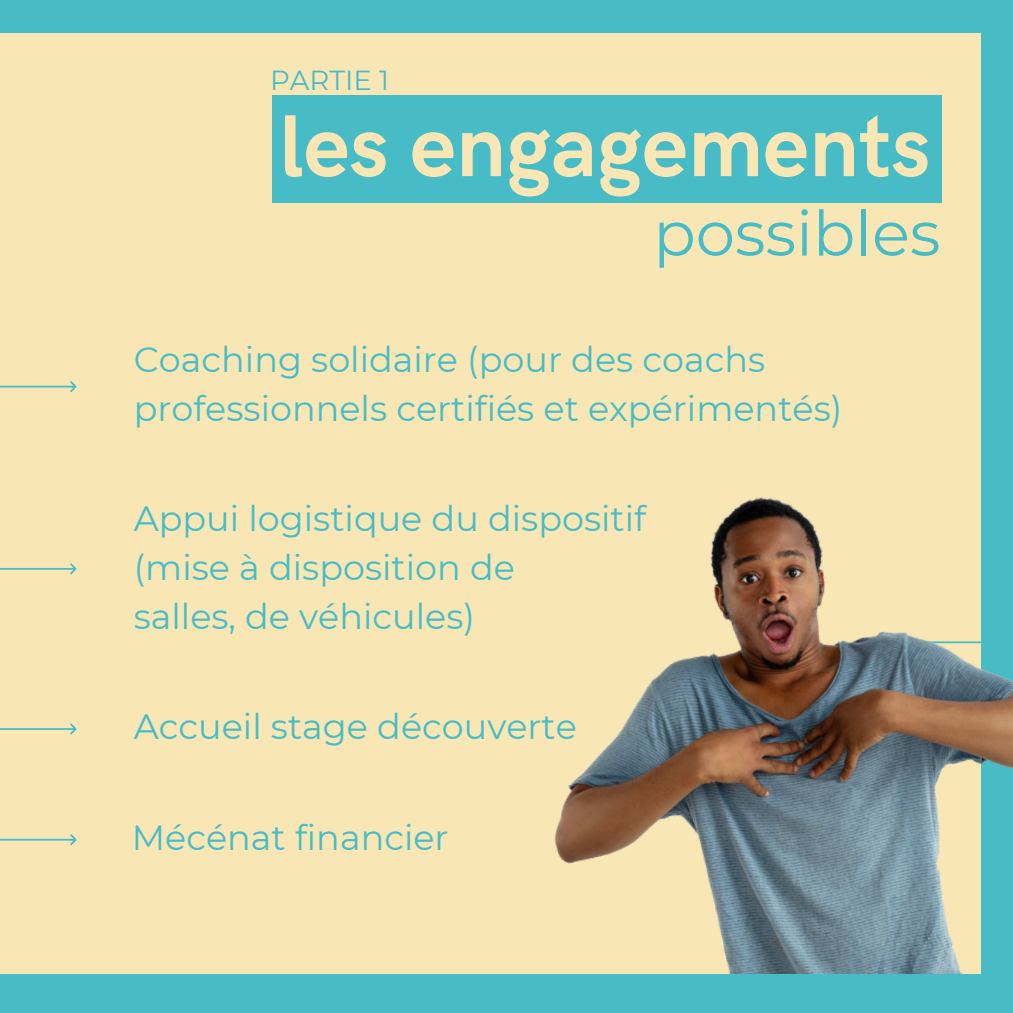
<style>
.page{position:relative;width:1013px;height:1013px;background:#fff}
.page>*{position:absolute;margin:0;border:0;box-sizing:border-box;transform-origin:0 0}
.t1{font:700 88.12px "HK Grotesk";color:#f8e6b5}
.t2{font:62.5px "Montserrat";color:#47bcc6}
.t3{font:35px/48.8px "Montserrat";color:#47bcc6}
.t4{font:27.5px "Montserrat";color:#47bcc6}
</style>
<div class="page">
<div style="left:0;top:0;width:1012px;height:1012px;background:#47bcc6"></div>
<div style="left:0;top:33px;width:980px;height:941px;background:#f8e6b5"></div>
<svg style="left:0;top:381px;width:77px;height:11px"></svg>
<img style="left:554px;top:358px;width:458px;height:616px">
<div style="left:272px;top:95px;width:669px;height:108px;background:#47bcc6"></div>
<svg style="left:0;top:563px;width:77px;height:12px"></svg>
<svg style="left:0;top:723px;width:77px;height:12px"></svg>
<svg style="left:0;top:834px;width:77px;height:11px"></svg>
<p class="t4" style="left:270px;top:64px;width:120px">PARTIE 1</p>
<h1 class="t1" style="left:279px;top:97px;width:653px">les engagements</h1>
<h2 class="t2" style="left:653px;top:195px;width:288px">possibles</h2>
<p class="t3" style="left:134px;top:335px;width:710px">Coaching solidaire (pour des coachs professionnels certifiés et expérimentés)</p>
<p class="t3" style="left:134px;top:494px;width:514px">Appui logistique du dispositif (mise à disposition de<br>salles, de véhicules)</p>
<p class="t3" style="left:134px;top:702px;width:445px">Accueil stage découverte</p>
<p class="t3" style="left:132px;top:813px;width:318px">Mécénat financier</p>
</div>
